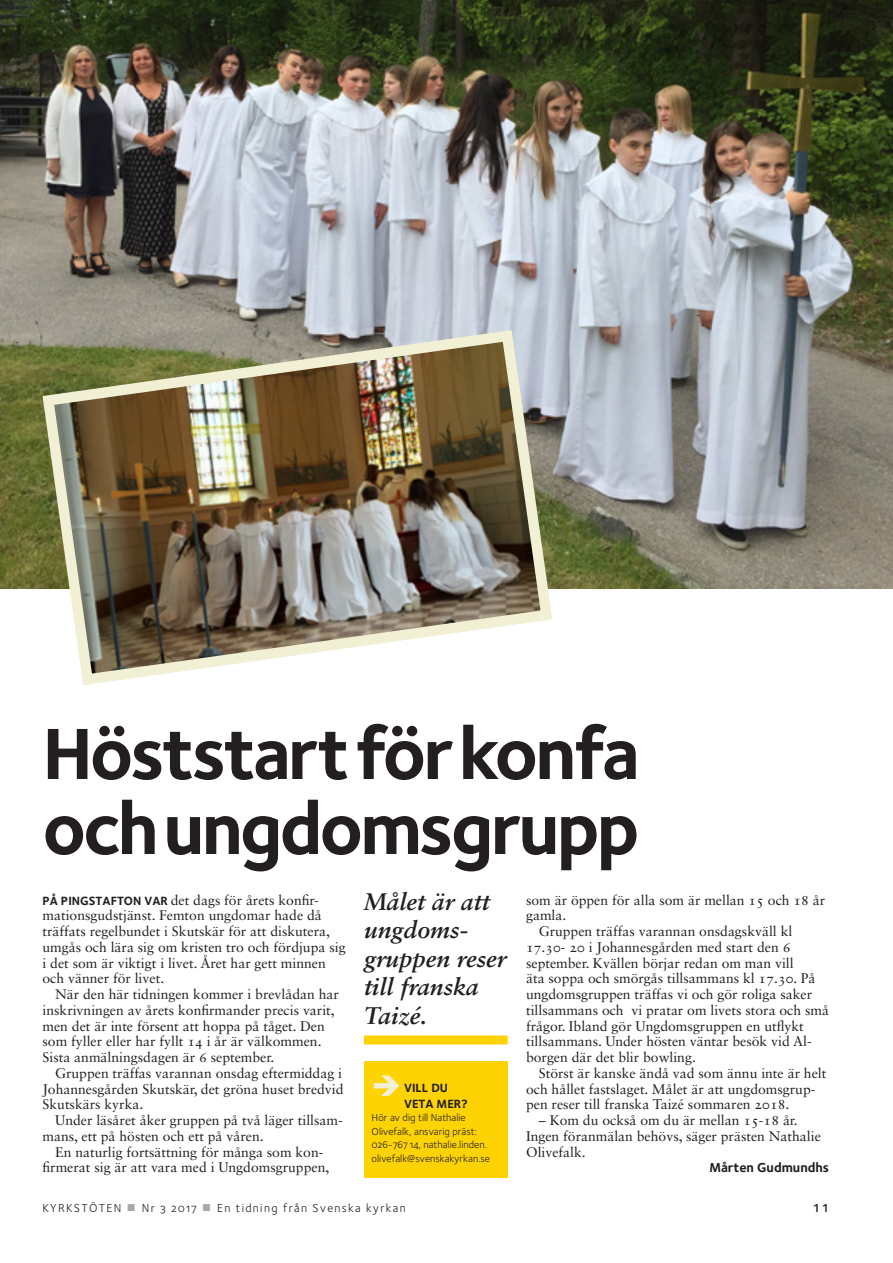
<style>
.page{position:relative;width:893px;height:1263px;background:#fff}
.page>*{position:absolute;margin:0;border:0;box-sizing:border-box;transform-origin:0 0}
.t1{font:700 75px/75px "Foundry Sterling";letter-spacing:-.04em;color:#231f20}
.t2{font:italic 700 24px/28.5px "Sabon LT Std";color:#231f20}
.t3{font:13.95px/15.8px "Sabon LT Std";color:#231f20}
.t4{font:13.5px "Foundry Sterling Bold OSF";color:#231f20}
.t5{font:12.3px/15.8px "Foundry Sterling Bold OSF";color:#231f20}
.t6{font:12px "Foundry Sterling Book OSF";letter-spacing:.11em;color:#231f20}
.t7{font:600 12px "Foundry Sterling";color:#231f20}
.t8{font:10.5px/13.5px "Foundry Sterling Book OSF";color:#231f20}
.s1{font-family:"Foundry Sterling Bold OSF";font-size:12.3px}
.s2{color:#f1efd4}
.s3{color:#a8a9ad}
</style>
<div class="page">
<img style="left:0;top:0;width:893px;height:589px">
<img style="left:37px;top:324px;width:521px;height:361px">
<div style="left:364px;top:1035px;width:144px;height:9px;background:#fed304"></div>
<div style="left:364px;top:1062px;width:144px;height:116px;background:#fed304"></div>
<h1 class="t1" style="left:43px;top:720px;width:599px">Höststart för konfa och ungdomsgrupp</h1>
<p class="t3" style="left:43px;top:892px;width:305px"><span class="s1">PÅ PINGSTAFTON VAR</span> det dags för årets konfir&shy;mationsgudstjänst. Femton ungdomar hade då träffats regelbundet i Skutskär för att diskutera, umgås och lära sig om kristen tro och fördjupa sig i det som är viktigt i livet. Året har gett minnen och vänner för livet.</p>
<p class="t3" style="left:43px;top:986px;width:298px;text-indent:13px">När den här tidningen kommer i brevlådan har inskrivningen av årets konfirmander precis varit, men det är inte försent att hoppa på tåget. Den som fyller eller har fyllt 14 i år är välkommen.<br>Sista anmälningsdagen är 6 september.</p>
<p class="t3" style="left:43px;top:1065px;width:303px;text-align:justify;text-indent:13px">Gruppen träffas varannan onsdag eftermiddag i Johannesgården Skutskär, det gröna huset bredvid Skutskärs kyrka.</p>
<p class="t3" style="left:43px;top:1112px;width:302px;text-indent:13px">Under läsåret åker gruppen på två läger tillsam&shy;mans, ett på hösten och ett på våren.</p>
<p class="t3" style="left:43px;top:1144px;width:288px;text-align:center">En naturlig fortsättning för många som kon&shy;firmerat sig är att vara med i Ungdomsgruppen,</p>
<h2 class="t2" style="left:364px;top:887px;width:144px">Målet är att ungdoms&shy;gruppen reser till franska<br>Taizé.</h2>
<p class="t3" style="left:526px;top:892px;width:301px">som är öppen för alla som är mellan 15 och 18 år</p>
<p class="t3" style="left:526px;top:907px;width:42px">gamla.</p>
<p class="t3" style="left:539px;top:923px;width:255px">Gruppen träffas varannan onsdagskväll kl</p>
<p class="t3" style="left:526px;top:939px;width:266px">17.30- 20 i Johannesgården med start den 6</p>
<p class="t3" style="left:526px;top:955px;width:269px">september. Kvällen börjar redan om man vill</p>
<p class="t3" style="left:526px;top:970px;width:291px">äta soppa och smörgås tillsammans kl 17.30. På</p>
<p class="t3" style="left:526px;top:986px;width:288px">ungdomsgruppen träffas vi och gör roliga saker</p>
<p class="t3" style="left:526px;top:1002px;width:305px">tillsammans och vi pratar om livets stora och små</p>
<p class="t3" style="left:526px;top:1018px;width:279px">frågor. Ibland gör Ungdomsgruppen en utflykt</p>
<p class="t3" style="left:526px;top:1033px;width:287px">tillsammans. Under hösten väntar besök vid Al-</p>
<p class="t3" style="left:526px;top:1049px;width:171px">borgen där det blir bowling.</p>
<p class="t3" style="left:539px;top:1065px;width:289px">Störst är kanske ändå vad som ännu inte är helt</p>
<p class="t3" style="left:526px;top:1081px;width:291px">och hållet fastslaget. Målet är att ungdomsgrup-</p>
<p class="t3" style="left:526px;top:1096px;width:265px">pen reser till franska Taizé sommaren 2018.</p>
<p class="t3" style="left:526px;top:1112px;width:296px;text-indent:13px">– Kom du också om du är mellan 15-18 år.<br>Ingen föranmälan behövs, säger prästen Nathalie<br>Olivefalk.</p>
<p class="t4" style="left:709px;top:1160px;width:121px">Mårten Gudmundhs</p>
<p class="t5" style="left:404px;top:1079px;width:65px;text-indent:-32px"><span class="s2">➔</span> VILL DU<br>VETA MER?</p>
<p class="t8" style="left:372px;top:1111px;width:120px">Hör av dig till Nathalie<br>Olivefalk, ansvarig präst:<br>026-767 14, nathalie.linden. olivefalk@svenskakyrkan.se</p>
<p class="t6" style="left:43px;top:1200px;width:365px">KYRKSTÖTEN <span class="s3">■</span> Nr 3 2017 <span class="s3">■</span> En tidning från Svenska kyrkan</p>
<p class="t7" style="left:813px;top:1200px;width:18px">11</p>
</div>
